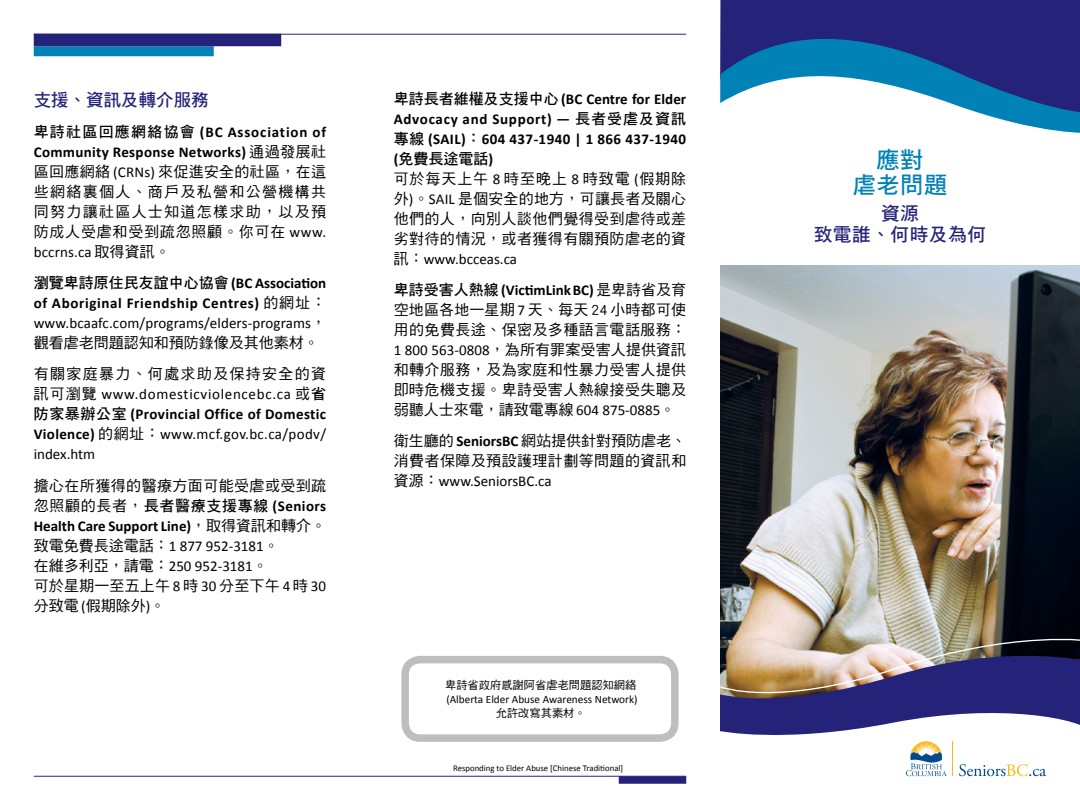
<style>
.page{position:relative;width:1080px;height:810px;background:#fff}
.page>*{position:absolute;margin:0;border:0;box-sizing:border-box;transform-origin:0 0}
.t1{font:23.25px/25px "DF Hei Std W7";letter-spacing:.025em;color:#0082b6;text-align:center}
.t2{font:18.75px/21.2px "DF Hei Std W7";letter-spacing:.025em;color:#252379;text-align:center}
.t3{font:17.5px "DF Hei Std W7";color:#252379}
.t4{font:15px/20px "DF Hei Std W5";letter-spacing:.03em;color:#000;text-align:justify}
.t5{font:15px/20px "Calibri";letter-spacing:.01em;color:#000}
.t6{font:700 15px/20px "Calibri";letter-spacing:.02em;color:#000}
.t7{font:700 15px/31.2px "Calibri";color:#000}
.t8{font:15px/31.2px "DF Hei Std W5";color:#000}
.t9{font:15px "DF Hei Std W7";letter-spacing:.045em;color:#000}
.t10{font:15px/20px "DF Hei Std W5";letter-spacing:.01em;color:#000}
.t11{font:11.25px "Calibri";color:#000}
.t12{font:11.25px "DF Hei Std W5";color:#000}
.t13{font:8.75px "Calibri";color:#000}
.s1{font-family:"DF Hei Std W7";font-weight:400}
.s2{font-family:"DF Hei Std W5";font-weight:400}
.s3{font-family:"Calibri"}
.s4{font-weight:400}
.s5{font-weight:700}
.s6{font-family:"DF Hei Std W5"}
.s7{font-family:"DF Hei Std W7"}
.s8{font-family:"Calibri";font-weight:700}
</style>
<div class="page">
<div style="left:34px;top:46px;width:180px;height:10px;background:#0082b6"></div>
<div style="left:401px;top:656px;width:278px;height:86px;border:8px solid #bcbec0;border-radius:15px"></div>
<img style="left:720px;top:265px;width:360px;height:364px">
<hr style="left:34px;top:776px;width:652px;height:1px;background:#252379">
<div style="left:619px;top:776px;width:67px;height:8px;background:#252379"></div>
<div style="left:720px;top:0;width:360px;height:27px;background:#252379"></div>
<svg style="left:720px;top:27px;width:360px;height:106px"></svg>
<img style="left:720px;top:629px;width:360px;height:12px">
<img style="left:720px;top:641px;width:360px;height:61px">
<svg style="left:720px;top:702px;width:360px;height:75px"></svg>
<svg style="left:959px;top:764px;width:87px;height:12px"></svg>
<svg style="left:906px;top:741px;width:41px;height:35px"></svg>
<hr style="left:952px;top:742px;width:1px;height:34px;background:#fdb913">
<hr style="left:34px;top:34px;width:652px;height:1px;background:#252379">
<div style="left:34px;top:34px;width:247px;height:12px;background:#252379"></div>
<p class="t3" style="left:34px;top:90px;width:176px">支援、資訊及轉介服務</p>
<p class="t6" style="left:34px;top:122px;width:294px"><span class="s1">卑詩社區回應網絡協會</span> (BC Association of<br>Community Response Networks) <span class="s2">通過發展社</span></p>
<p class="t4" style="left:34px;top:161px;width:294px">區回應網絡 <span class="s3">(CRNs)</span> 來促進安全的社區，在這些網絡裏個人、商戶及私營和公營機構共同努力讓社區人士知道怎樣求助，以及預防成人受虐和受到疏忽照顧。你可在 <span class="s3">www.</span></p>
<p class="t7" style="left:34px;top:236px;width:294px"><span class="s4">bccrns.ca</span> <span class="s2">取得資訊。<br></span><span class="s1">瀏覽卑詩原住民友誼中心協會</span> (BC Association</p>
<p class="t5" style="left:34px;top:293px;width:294px"><span class="s5">of Aboriginal Friendship Centres)</span> <span class="s6">的網址：</span>www.bcaafc.com/programs/elders-programs<span class="s6">，</span></p>
<p class="t8" style="left:34px;top:327px;width:294px">觀看虐老問題認知和預防錄像及其他素材。有關家庭暴力、何處求助及保持安全的資</p>
<p class="t5" style="left:34px;top:384px;width:294px;text-align:justify"><span class="s6">訊可瀏覽</span> www.domesticviolencebc.ca <span class="s6">或</span><span class="s7">省防家暴辦公室</span> <span class="s5">(Provincial Office of Domestic Violence)</span> <span class="s6">的網址：</span>www.mcf.gov.bc.ca/podv/ index.htm</p>
<p class="t4" style="left:34px;top:475px;width:294px">擔心在所獲得的醫療方面可能受虐或受到疏</p>
<p class="t9" style="left:34px;top:497px;width:294px"><span class="s6">忽照顧的長者，</span>長者醫療支援專線 <span class="s8">(Seniors</span></p>
<p class="t4" style="left:34px;top:515px;width:294px;text-align:left"><span class="s8">Health Care Support Line)</span>，取得資訊和轉介。致電免費長途電話：<span class="s3">1 877 952-3181</span>。<br>在維多利亞，請電：<span class="s3">250 952-3181</span>。</p>
<p class="t10" style="left:34px;top:575px;width:294px">可於星期一至五上午 <span class="s3">8</span> 時 <span class="s3">30</span> 分至下午 <span class="s3">4</span> 時 <span class="s3">30</span>分致電 <span class="s3">(</span>假期除外<span class="s3">)</span>。</p>
<p class="t6" style="left:394px;top:89px;width:294px;text-align:justify"><span class="s1">卑詩長者維權及支援中心</span> (BC Centre for Elder Advocacy and Support) — <span class="s1">長者受虐及資訊專線</span> (SAIL)<span class="s1">：</span>604 437-1940 | 1 866 437-1940</p>
<p class="t9" style="left:394px;top:150px;width:101px"><span class="s8">(</span>免費長途電話<span class="s8">)</span></p>
<p class="t4" style="left:394px;top:168px;width:294px">可於每天上午 <span class="s3">8</span> 時至晚上 <span class="s3">8</span> 時致電 <span class="s3">(</span>假期除外<span class="s3">)</span>。<span class="s3">SAIL</span> 是個安全的地方，可讓長者及關心他們的人，向別人談他們覺得受到虐待或差劣對待的情況，或者獲得有關預防虐老的資</p>
<p class="t7" style="left:394px;top:243px;width:294px"><span class="s2">訊：</span><span class="s4">www.bcceas.ca<br></span><span class="s1">卑詩受害人熱線</span> (VictimLink BC) <span class="s2">是卑詩省及育</span></p>
<p class="t4" style="left:394px;top:299px;width:294px">空地區各地一星期 <span class="s3">7</span> 天、每天 24 小時都可使用的免費長途、保密及多種語言電話服務：<span class="s3">1 800 563-0808</span>，為所有罪案受害人提供資訊和轉介服務，及為家庭和性暴力受害人提供即時危機支援。卑詩受害人熱線接受失聰及弱聽人士來電，請致電專線 <span class="s3">604 875-0885</span>。</p>
<p class="t4" style="left:394px;top:430px;width:294px">衛生廳的 <span class="s8">SeniorsBC</span> 網站提供針對預防虐老、消費者保障及預設護理計劃等問題的資訊和</p>
<p class="t5" style="left:394px;top:471px;width:159px"><span class="s6">資源：</span>www.SeniorsBC.ca</p>
<p class="t12" style="left:445px;top:679px;width:193px">卑詩省政府感謝阿省虐老問題認知網絡</p>
<p class="t11" style="left:446px;top:692px;width:193px">(Alberta Elder Abuse Awareness Network)</p>
<p class="t12" style="left:496px;top:707px;width:91px">允許改寫其素材。</p>
<p class="t13" style="left:453px;top:763px;width:172px">Responding to Elder Abuse [Chinese Traditional]</p>
<h1 class="t1" style="left:853px;top:147px;width:96px">應對<br>虐老問題</h1>
<p class="t2" style="left:814px;top:202px;width:174px">資源<br>致電誰、何時及為何</p>
</div>
